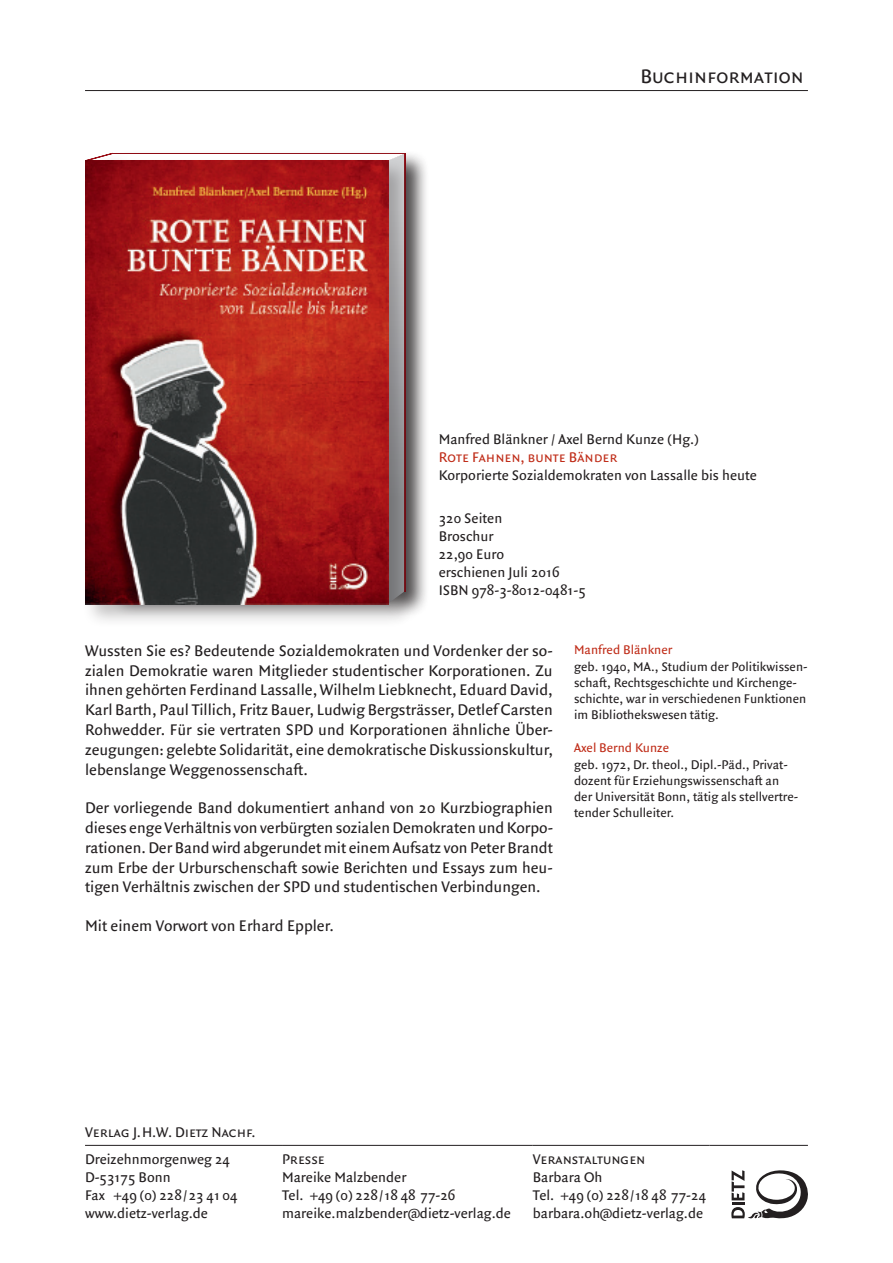
<style>
.page{position:relative;width:893px;height:1263px;background:#fff}
.page>*{position:absolute;margin:0;border:0;box-sizing:border-box;transform-origin:0 0}
.t1{font:21px "Quadraat Sans Small Caps";color:#231f20}
.t2{font:16.5px/19.8px "Quadraat Sans";color:#231f20;text-align:justify}
.t3{font:15px/18px "Quadraat Sans";color:#231f20}
.t4{font:15px "Quadraat Sans Small Caps";color:#231f20}
.t5{font:15px "Quadraat Sans Small Caps";color:#c02d19}
.t6{font:13.5px/16.2px "Quadraat Sans";color:#231f20}
.t7{font:13.5px "Quadraat Sans";color:#c02d19}
</style>
<div class="page">
<div style="left:383px;top:152px;width:46px;height:475px;background:#231f20;opacity:.28"></div>
<div style="left:82px;top:157px;width:331px;height:472px;background:#231f20;opacity:.28"></div>
<img style="left:85px;top:160px;width:303px;height:444px">
<hr style="left:85px;top:90px;width:723px;height:1px;background:#231f20">
<hr style="left:85px;top:1145px;width:197px;height:1px;background:#231f20">
<hr style="left:282px;top:1145px;width:251px;height:1px;background:#231f20">
<hr style="left:533px;top:1145px;width:177px;height:1px;background:#231f20">
<hr style="left:710px;top:1145px;width:98px;height:1px;background:#231f20">
<svg style="left:731px;top:1170px;width:77px;height:48px"></svg>
<p class="t1" style="left:640px;top:64px;width:165px">Buchinformation</p>
<p class="t3" style="left:439px;top:430px;width:262px">Manfred Blänkner / Axel Bernd Kunze (Hg.)</p>
<p class="t5" style="left:439px;top:448px;width:180px">Rote Fahnen, bunte Bänder</p>
<p class="t3" style="left:439px;top:466px;width:320px">Korporierte Sozialdemokraten von Lassalle bis heute</p>
<p class="t3" style="left:439px;top:510px;width:149px">320 Seiten<br>Broschur<br>22,90 Euro<br>erschienen Juli 2016<br>ISBN 978-3-8012-0481-5</p>
<p class="t2" style="left:85px;top:641px;width:469px">Wussten Sie es? Bedeutende Sozialdemokraten und Vordenker der so&shy;zialen Demokratie waren Mitglieder studentischer Korporationen. Zu ihnen gehörten Ferdinand Lassalle, Wilhelm Liebknecht, Eduard David, Karl Barth, Paul Tillich, Fritz Bauer, Ludwig Bergsträsser, Detlef Carsten Rohwedder. Für sie vertraten SPD und Korporationen ähnliche Über&shy;zeugungen: gelebte Solidarität, eine demokratische Diskussionskultur, lebenslange Weggenossenschaft.</p>
<p class="t2" style="left:85px;top:798px;width:470px">Der vorliegende Band dokumentiert anhand von 20 Kurzbiographien dieses enge Verhältnis von verbürgten sozialen Demokraten und Korpo&shy;rationen. Der Band wird abgerundet mit einem Aufsatz von Peter Brandt zum Erbe der Urburschenschaft sowie Berichten und Essays zum heu&shy;tigen Verhältnis zwischen der SPD und studentischen Verbindungen.</p>
<p class="t2" style="left:85px;top:916px;width:250px">Mit einem Vorwort von Erhard Eppler.</p>
<p class="t7" style="left:574px;top:642px;width:100px">Manfred Blänkner</p>
<p class="t6" style="left:574px;top:658px;width:235px">geb. 1940, MA., Studium der Politikwissen&shy;schaft, Rechtsgeschichte und Kirchenge&shy;schichte, war in verschiedenen Funktionen im Bibliothekswesen tätig.</p>
<p class="t7" style="left:574px;top:740px;width:97px">Axel Bernd Kunze</p>
<p class="t6" style="left:574px;top:756px;width:226px">geb. 1972, Dr. theol., Dipl.-Päd., Privat&shy;dozent für Erziehungswissenschaft an der Universität Bonn, tätig als stellvertre&shy;tender Schulleiter.</p>
<p class="t4" style="left:85px;top:1123px;width:172px">Verlag J.H.W. Dietz Nachf.</p>
<p class="t3" style="left:85px;top:1151px;width:154px">Dreizehnmorgenweg 24<br>D-53175 Bonn<br>Fax +49 (0) 228/23 41 04 www.dietz-verlag.de</p>
<p class="t4" style="left:282px;top:1151px;width:44px">Presse</p>
<p class="t3" style="left:282px;top:1169px;width:230px">Mareike Malzbender<br>Tel. +49 (0) 228/18 48 77-26 mareike.malzbender@dietz-verlag.de</p>
<p class="t4" style="left:533px;top:1151px;width:114px">Veranstaltungen</p>
<p class="t3" style="left:533px;top:1169px;width:175px">Barbara Oh<br>Tel. +49 (0) 228/18 48 77-24 barbara.oh@dietz-verlag.de</p>
</div>
